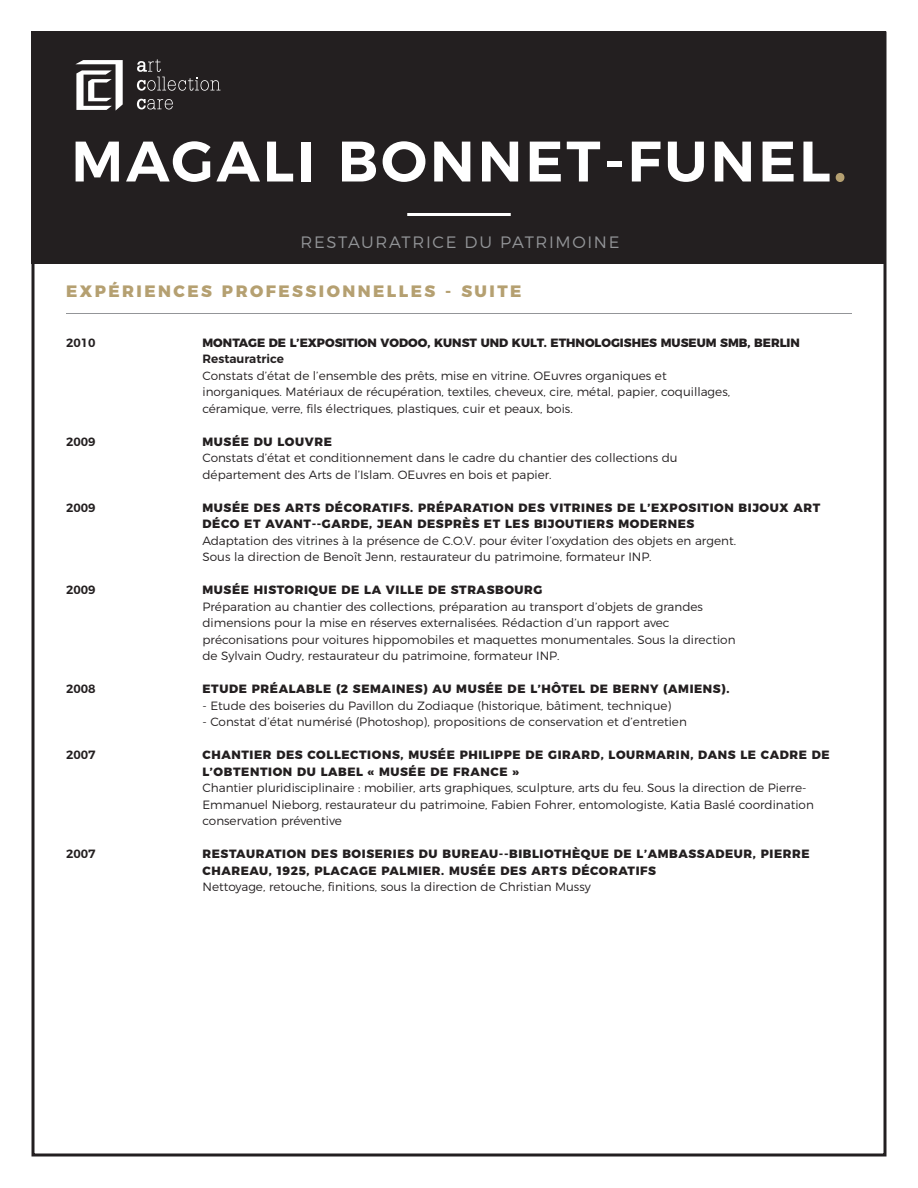
<style>
.page{position:relative;width:918px;height:1188px;background:#fff}
.page>*{position:absolute;margin:0;border:0;box-sizing:border-box;transform-origin:0 0}
.t1{font:600 57px "Montserrat";letter-spacing:.05em;color:#fff}
.Sous-titre_de_sectio{font:800 16.5px "Montserrat";letter-spacing:.15em;color:#b5a071}
.t2{font:300 16.5px "Montserrat";letter-spacing:.1em;color:#939598}
.Corps_de_texte{font:300 12px/16.5px "Montserrat";color:#231f20}
.Titre_de_section_de{font:800 12px/16.5px "Montserrat";letter-spacing:.05em;color:#231f20}
.Titre_de_section_de-2{font:800 12px "Montserrat";color:#231f20}
.Corps_de_texte-2{font:600 12px "Montserrat";color:#231f20}
.s1{color:#b5a071}
</style>
<div class="page">
<div style="left:32px;top:32px;width:854px;height:232px;background:#231f20"></div>
<hr style="left:407px;top:213px;width:104px;height:3px;background:#fff">
<svg style="left:75px;top:60px;width:48px;height:51px"></svg>
<svg style="left:137px;top:59px;width:84px;height:32px"></svg>
<svg style="left:137px;top:99px;width:36px;height:11px"></svg>
<hr style="left:66px;top:313px;width:786px;height:1px;background:#939598">
<h1 class="t1" style="left:71px;top:115px;width:777px">MAGALI BONNET‐FUNEL<span class="s1">.</span></h1>
<h2 class="t2" style="left:301px;top:229px;width:320px">RESTAURATRICE DU PATRIMOINE</h2>
<p class="Sous-titre_de_sectio" style="left:66px;top:277px;width:457px">EXPÉRIENCES PROFESSIONNELLES - SUITE</p>
<p class="Corps_de_texte-2" style="left:66px;top:332px;width:31px">2010</p>
<p class="Corps_de_texte-2" style="left:66px;top:431px;width:31px">2009</p>
<p class="Corps_de_texte-2" style="left:66px;top:497px;width:31px">2009</p>
<p class="Corps_de_texte-2" style="left:66px;top:580px;width:31px">2009</p>
<p class="Corps_de_texte-2" style="left:66px;top:679px;width:31px">2008</p>
<p class="Corps_de_texte-2" style="left:66px;top:745px;width:31px">2007</p>
<p class="Corps_de_texte-2" style="left:66px;top:844px;width:31px">2007</p>
<p class="Titre_de_section_de-2" style="left:202px;top:332px;width:599px">MONTAGE DE L’EXPOSITION VODOO, KUNST UND KULT. ETHNOLOGISHES MUSEUM SMB, BERLIN</p>
<p class="Corps_de_texte-2" style="left:202px;top:349px;width:83px">Restauratrice</p>
<p class="Corps_de_texte" style="left:202px;top:366px;width:466px">Constats d’état de l’ensemble des prêts, mise en vitrine. OEuvres organiques et</p>
<p class="Corps_de_texte" style="left:202px;top:382px;width:529px">inorganiques. Matériaux de récupération, textiles, cheveux, cire, métal, papier, coquillages,</p>
<p class="Corps_de_texte" style="left:202px;top:399px;width:372px">céramique, verre, fils électriques, plastiques, cuir et peaux, bois.</p>
<p class="Titre_de_section_de" style="left:202px;top:432px;width:131px">MUSÉE DU LOUVRE</p>
<p class="Corps_de_texte" style="left:202px;top:448px;width:477px">Constats d’état et conditionnement dans le cadre du chantier des collections du</p>
<p class="Corps_de_texte" style="left:202px;top:465px;width:351px">département des Arts de l’Islam. OEuvres en bois et papier.</p>
<p class="Titre_de_section_de" style="left:202px;top:498px;width:619px">MUSÉE DES ARTS DÉCORATIFS. PRÉPARATION DES VITRINES DE L’EXPOSITION BIJOUX ART<br>DÉCO ET AVANT-‐GARDE, JEAN DESPRÈS ET LES BIJOUTIERS MODERNES</p>
<p class="Corps_de_texte" style="left:202px;top:531px;width:535px">Adaptation des vitrines à la présence de C.O.V. pour éviter l’oxydation des objets en argent.</p>
<p class="Corps_de_texte" style="left:202px;top:547px;width:451px">Sous la direction de Benoît Jenn, restaurateur du patrimoine, formateur INP.</p>
<p class="Titre_de_section_de" style="left:202px;top:581px;width:341px">MUSÉE HISTORIQUE DE LA VILLE DE STRASBOURG</p>
<p class="Corps_de_texte" style="left:202px;top:597px;width:502px">Préparation au chantier des collections, préparation au transport d’objets de grandes</p>
<p class="Corps_de_texte" style="left:202px;top:613px;width:469px">dimensions pour la mise en réserves externalisées. Rédaction d’un rapport avec</p>
<p class="Corps_de_texte" style="left:202px;top:630px;width:535px">préconisations pour voitures hippomobiles et maquettes monumentales. Sous la direction</p>
<p class="Corps_de_texte" style="left:202px;top:646px;width:358px">de Sylvain Oudry, restaurateur du patrimoine, formateur INP.</p>
<p class="Titre_de_section_de" style="left:202px;top:680px;width:528px">ETUDE PRÉALABLE (2 SEMAINES) AU MUSÉE DE L’HÔTEL DE BERNY (AMIENS).</p>
<p class="Corps_de_texte" style="left:202px;top:696px;width:470px">- Etude des boiseries du Pavillon du Zodiaque (historique, bâtiment, technique)</p>
<p class="Corps_de_texte" style="left:202px;top:712px;width:486px">‐ Constat d’état numérisé (Photoshop), propositions de conservation et d’entretien</p>
<p class="Titre_de_section_de" style="left:202px;top:746px;width:629px">CHANTIER DES COLLECTIONS, MUSÉE PHILIPPE DE GIRARD, LOURMARIN, DANS LE CADRE DE</p>
<p class="Titre_de_section_de" style="left:202px;top:762px;width:318px">L’OBTENTION DU LABEL « MUSÉE DE FRANCE »</p>
<p class="Corps_de_texte" style="left:202px;top:778px;width:613px">Chantier pluridisciplinaire : mobilier, arts graphiques, sculpture, arts du feu. Sous la direction de Pierre-<br>Emmanuel Nieborg, restaurateur du patrimoine, Fabien Fohrer, entomologiste, Katia Baslé coordination conservation préventive</p>
<p class="Titre_de_section_de" style="left:202px;top:845px;width:609px">RESTAURATION DES BOISERIES DU BUREAU-‐BIBLIOTHÈQUE DE L’AMBASSADEUR, PIERRE</p>
<p class="Titre_de_section_de" style="left:202px;top:861px;width:455px">CHAREAU, 1925, PLACAGE PALMIER. MUSÉE DES ARTS DÉCORATIFS</p>
<p class="Corps_de_texte" style="left:202px;top:877px;width:390px">Nettoyage, retouche, finitions, sous la direction de Christian Mussy</p>
</div>
